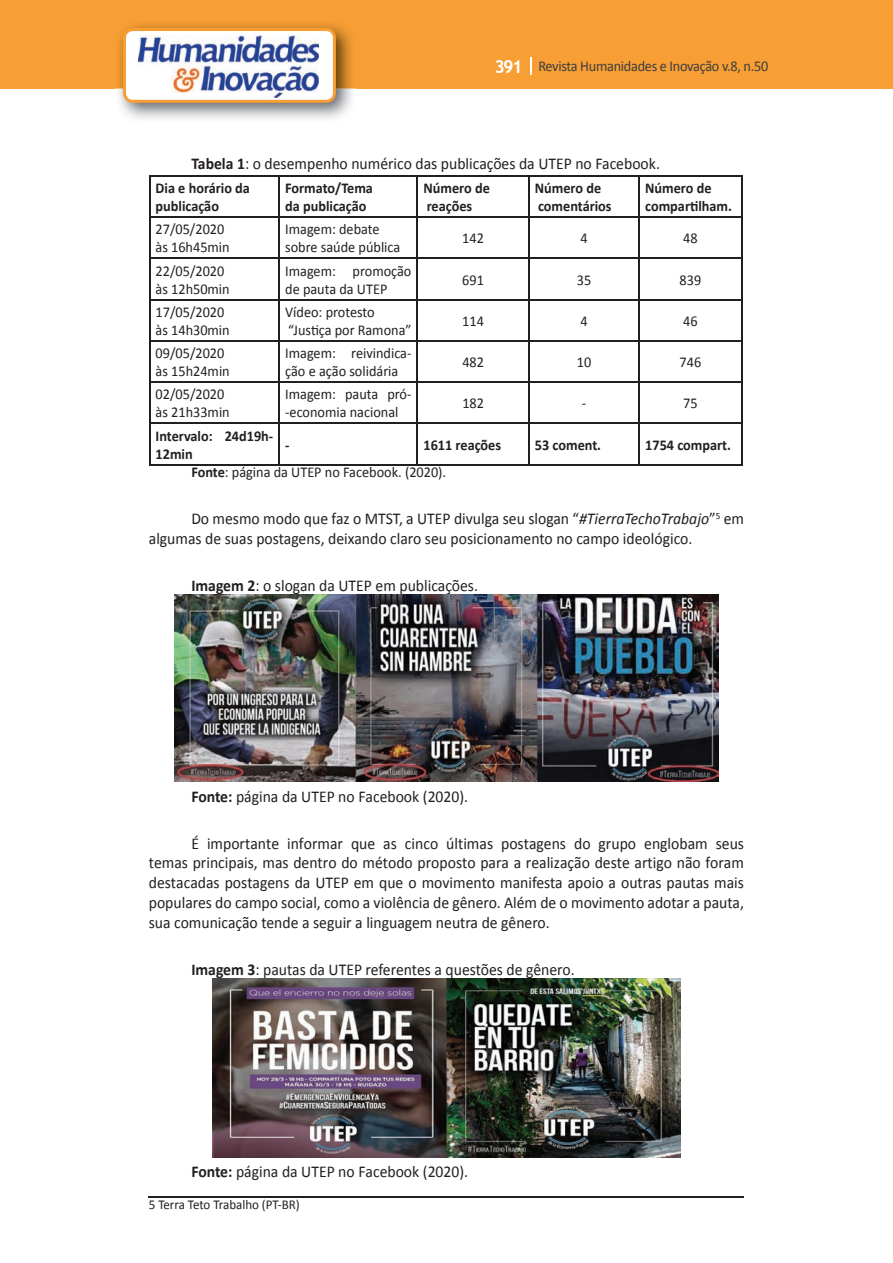
<style>
.page{position:relative;width:893px;height:1263px;background:#fff}
.page>*{position:absolute;margin:0;border:0;box-sizing:border-box;transform-origin:0 0}
.t1{font:16.5px/19.8px "Calibri";color:#231f20;scale:.95 1}
.t2{font:15px/18px "Calibri";color:#231f20;scale:.95 1}
.t3{font:700 15px/18px "Calibri";color:#231f20;scale:.95 1}
.t4{font:15px "Calibri";letter-spacing:-.02em;color:#3e3e3f;scale:.95 1}
.t5{font:13.5px "Calibri";letter-spacing:-.005em;color:#231f20;scale:.96 1}
.s1{font-family:"Trebuchet MS";font-weight:700;font-size:18px;color:#fff}
.s2{font-weight:700}
.s3{font-style:italic}
</style>
<div class="page">
<div style="left:0;top:0;width:893px;height:88px;background:#f79e34"></div>
<svg style="left:530px;top:57px;width:2px;height:18px"></svg>
<img style="left:115px;top:24px;width:241px;height:95px">
<svg style="left:123px;top:28px;width:213px;height:75px"></svg>
<hr style="left:149px;top:175px;width:130px;height:1px;background:#231f20">
<hr style="left:149px;top:176px;width:1px;height:40px;background:#231f20">
<hr style="left:279px;top:175px;width:138px;height:1px;background:#231f20">
<hr style="left:278px;top:176px;width:2px;height:40px;background:#231f20">
<hr style="left:417px;top:175px;width:112px;height:1px;background:#231f20">
<hr style="left:417px;top:176px;width:1px;height:40px;background:#231f20">
<hr style="left:529px;top:175px;width:110px;height:1px;background:#231f20">
<hr style="left:528px;top:176px;width:2px;height:40px;background:#231f20">
<hr style="left:639px;top:175px;width:103px;height:1px;background:#231f20">
<hr style="left:638px;top:176px;width:2px;height:40px;background:#231f20">
<hr style="left:741px;top:176px;width:1px;height:40px;background:#231f20">
<hr style="left:149px;top:216px;width:130px;height:2px;background:#231f20">
<hr style="left:149px;top:218px;width:1px;height:39px;background:#231f20">
<hr style="left:279px;top:216px;width:138px;height:2px;background:#231f20">
<hr style="left:278px;top:218px;width:2px;height:39px;background:#231f20">
<hr style="left:417px;top:216px;width:112px;height:2px;background:#231f20">
<hr style="left:417px;top:218px;width:1px;height:39px;background:#231f20">
<hr style="left:529px;top:216px;width:110px;height:2px;background:#231f20">
<hr style="left:528px;top:218px;width:2px;height:39px;background:#231f20">
<hr style="left:639px;top:216px;width:103px;height:2px;background:#231f20">
<hr style="left:638px;top:218px;width:2px;height:39px;background:#231f20">
<hr style="left:741px;top:218px;width:1px;height:39px;background:#231f20">
<hr style="left:149px;top:257px;width:130px;height:2px;background:#231f20">
<hr style="left:149px;top:259px;width:1px;height:40px;background:#231f20">
<hr style="left:279px;top:257px;width:138px;height:2px;background:#231f20">
<hr style="left:278px;top:259px;width:2px;height:40px;background:#231f20">
<hr style="left:417px;top:257px;width:112px;height:2px;background:#231f20">
<hr style="left:417px;top:259px;width:1px;height:40px;background:#231f20">
<hr style="left:529px;top:257px;width:110px;height:2px;background:#231f20">
<hr style="left:528px;top:259px;width:2px;height:40px;background:#231f20">
<hr style="left:639px;top:257px;width:103px;height:2px;background:#231f20">
<hr style="left:638px;top:259px;width:2px;height:40px;background:#231f20">
<hr style="left:741px;top:259px;width:1px;height:40px;background:#231f20">
<hr style="left:149px;top:299px;width:130px;height:1px;background:#231f20">
<hr style="left:149px;top:300px;width:1px;height:40px;background:#231f20">
<hr style="left:279px;top:299px;width:138px;height:1px;background:#231f20">
<hr style="left:278px;top:300px;width:2px;height:40px;background:#231f20">
<hr style="left:417px;top:299px;width:112px;height:1px;background:#231f20">
<hr style="left:417px;top:300px;width:1px;height:40px;background:#231f20">
<hr style="left:529px;top:299px;width:110px;height:1px;background:#231f20">
<hr style="left:528px;top:300px;width:2px;height:40px;background:#231f20">
<hr style="left:639px;top:299px;width:103px;height:1px;background:#231f20">
<hr style="left:638px;top:300px;width:2px;height:40px;background:#231f20">
<hr style="left:741px;top:300px;width:1px;height:40px;background:#231f20">
<hr style="left:149px;top:340px;width:130px;height:1px;background:#231f20">
<hr style="left:149px;top:341px;width:1px;height:40px;background:#231f20">
<hr style="left:279px;top:340px;width:138px;height:1px;background:#231f20">
<hr style="left:278px;top:341px;width:2px;height:40px;background:#231f20">
<hr style="left:417px;top:340px;width:112px;height:1px;background:#231f20">
<hr style="left:417px;top:341px;width:1px;height:40px;background:#231f20">
<hr style="left:529px;top:340px;width:110px;height:1px;background:#231f20">
<hr style="left:528px;top:341px;width:2px;height:40px;background:#231f20">
<hr style="left:639px;top:340px;width:103px;height:1px;background:#231f20">
<hr style="left:638px;top:341px;width:2px;height:40px;background:#231f20">
<hr style="left:741px;top:341px;width:1px;height:40px;background:#231f20">
<hr style="left:149px;top:381px;width:130px;height:2px;background:#231f20">
<hr style="left:149px;top:383px;width:1px;height:39px;background:#231f20">
<hr style="left:279px;top:381px;width:138px;height:2px;background:#231f20">
<hr style="left:278px;top:383px;width:2px;height:39px;background:#231f20">
<hr style="left:417px;top:381px;width:112px;height:2px;background:#231f20">
<hr style="left:417px;top:383px;width:1px;height:39px;background:#231f20">
<hr style="left:529px;top:381px;width:110px;height:2px;background:#231f20">
<hr style="left:528px;top:383px;width:2px;height:39px;background:#231f20">
<hr style="left:639px;top:381px;width:103px;height:2px;background:#231f20">
<hr style="left:638px;top:383px;width:2px;height:39px;background:#231f20">
<hr style="left:741px;top:383px;width:1px;height:39px;background:#231f20">
<hr style="left:149px;top:422px;width:130px;height:2px;background:#231f20">
<hr style="left:149px;top:424px;width:1px;height:40px;background:#231f20">
<hr style="left:279px;top:422px;width:138px;height:2px;background:#231f20">
<hr style="left:278px;top:424px;width:2px;height:40px;background:#231f20">
<hr style="left:417px;top:422px;width:112px;height:2px;background:#231f20">
<hr style="left:417px;top:424px;width:1px;height:40px;background:#231f20">
<hr style="left:529px;top:422px;width:110px;height:2px;background:#231f20">
<hr style="left:528px;top:424px;width:2px;height:40px;background:#231f20">
<hr style="left:639px;top:422px;width:103px;height:2px;background:#231f20">
<hr style="left:638px;top:424px;width:2px;height:40px;background:#231f20">
<hr style="left:741px;top:424px;width:1px;height:40px;background:#231f20">
<hr style="left:149px;top:464px;width:130px;height:1px;background:#231f20">
<hr style="left:279px;top:464px;width:138px;height:1px;background:#231f20">
<hr style="left:417px;top:464px;width:112px;height:1px;background:#231f20">
<hr style="left:529px;top:464px;width:110px;height:1px;background:#231f20">
<hr style="left:639px;top:464px;width:103px;height:1px;background:#231f20">
<img style="left:175px;top:594px;width:543px;height:188px">
<img style="left:212px;top:978px;width:469px;height:179px">
<hr style="left:149px;top:1196px;width:595px;height:2px;background:#231f20">
<p class="t4" style="left:495px;top:57px;width:290px"><span class="s1">391</span> Revista Humanidades e Inovação v.8, n.50</p>
<p class="t1" style="left:191px;top:154px;width:495px"><span class="s2">Tabela 1</span>: o desempenho numérico das publicações da UTEP no Facebook.</p>
<p class="t3" style="left:156px;top:179px;width:101px">Dia e horário da publicação</p>
<p class="t3" style="left:285px;top:179px;width:94px">Formato/Tema da publicação</p>
<p class="t3" style="left:423px;top:179px;width:71px">Número de reações</p>
<p class="t3" style="left:535px;top:179px;width:82px">Número de comentários</p>
<p class="t3" style="left:645px;top:179px;width:93px">Número de compartilham.</p>
<p class="t2" style="left:156px;top:220px;width:80px">27/05/2020 às 16h45min</p>
<p class="t2" style="left:285px;top:220px;width:123px">Imagem: debate sobre saúde pública</p>
<p class="t2" style="left:462px;top:229px;width:24px">142</p>
<p class="t2" style="left:580px;top:229px;width:9px">4</p>
<p class="t2" style="left:683px;top:229px;width:17px">48</p>
<p class="t2" style="left:156px;top:262px;width:80px">22/05/2020 às 12h50min</p>
<p class="t2" style="left:285px;top:262px;width:134px">Imagem: promoção de pauta da UTEP</p>
<p class="t2" style="left:462px;top:271px;width:24px">691</p>
<p class="t2" style="left:577px;top:271px;width:17px">35</p>
<p class="t2" style="left:679px;top:271px;width:24px">839</p>
<p class="t2" style="left:156px;top:303px;width:80px">17/05/2020 às 14h30min</p>
<p class="t2" style="left:285px;top:303px;width:134px">Vídeo: protesto “Justiça por Ramona”</p>
<p class="t2" style="left:462px;top:312px;width:24px">114</p>
<p class="t2" style="left:580px;top:312px;width:9px">4</p>
<p class="t2" style="left:683px;top:312px;width:17px">46</p>
<p class="t2" style="left:156px;top:344px;width:80px">09/05/2020 às 15h24min</p>
<p class="t2" style="left:285px;top:344px;width:134px">Imagem: reivindica&shy;ção e ação solidária</p>
<p class="t2" style="left:462px;top:353px;width:24px">482</p>
<p class="t2" style="left:577px;top:353px;width:17px">10</p>
<p class="t2" style="left:680px;top:353px;width:24px">746</p>
<p class="t2" style="left:156px;top:385px;width:80px">02/05/2020 às 21h33min</p>
<p class="t2" style="left:285px;top:385px;width:134px">Imagem: pauta pró--economia nacional</p>
<p class="t2" style="left:462px;top:394px;width:24px">182</p>
<p class="t2" style="left:582px;top:394px;width:6px">-</p>
<p class="t2" style="left:683px;top:394px;width:17px">75</p>
<p class="t3" style="left:156px;top:426px;width:125px">Intervalo: 24d19h-<br>12min</p>
<p class="t3" style="left:285px;top:435px;width:6px">-</p>
<p class="t3" style="left:423px;top:435px;width:83px">1611 reações</p>
<p class="t3" style="left:535px;top:435px;width:71px">53 coment.</p>
<p class="t3" style="left:645px;top:435px;width:92px">1754 compart.</p>
<p class="t2" style="left:191px;top:463px;width:270px"><span class="s2">Fonte</span>: página da UTEP no Facebook. (2020).</p>
<p class="t1" style="left:149px;top:509px;width:628px;text-indent:43px">Do mesmo modo que faz o MTST, a UTEP divulga seu slogan “<span class="s3">#TierraTechoTrabajo</span>”<sup>5</sup> em algumas de suas postagens, deixando claro seu posicionamento no campo ideológico.</p>
<p class="t1" style="left:191px;top:575px;width:303px"><span class="s2">Imagem 2</span>: o slogan da UTEP em publicações.</p>
<p class="t1" style="left:191px;top:786px;width:293px"><span class="s2">Fonte:</span> página da UTEP no Facebook (2020).</p>
<p class="t1" style="left:149px;top:833px;width:628px;text-align:justify;text-indent:43px">É importante informar que as cinco últimas postagens do grupo englobam seus temas principais, mas dentro do método proposto para a realização deste artigo não foram destacadas postagens da UTEP em que o movimento manifesta apoio a outras pautas mais populares do campo social, como a violência de gênero. Além de o movimento adotar a pauta, sua comunicação tende a seguir a linguagem neutra de gênero.</p>
<p class="t1" style="left:191px;top:959px;width:405px"><span class="s2">Imagem 3</span>: pautas da UTEP referentes a questões de gênero.</p>
<p class="t1" style="left:191px;top:1162px;width:293px"><span class="s2">Fonte:</span> página da UTEP no Facebook (2020).</p>
<p class="t5" style="left:149px;top:1196px;width:159px">5 Terra Teto Trabalho (PT-BR)</p>
</div>
